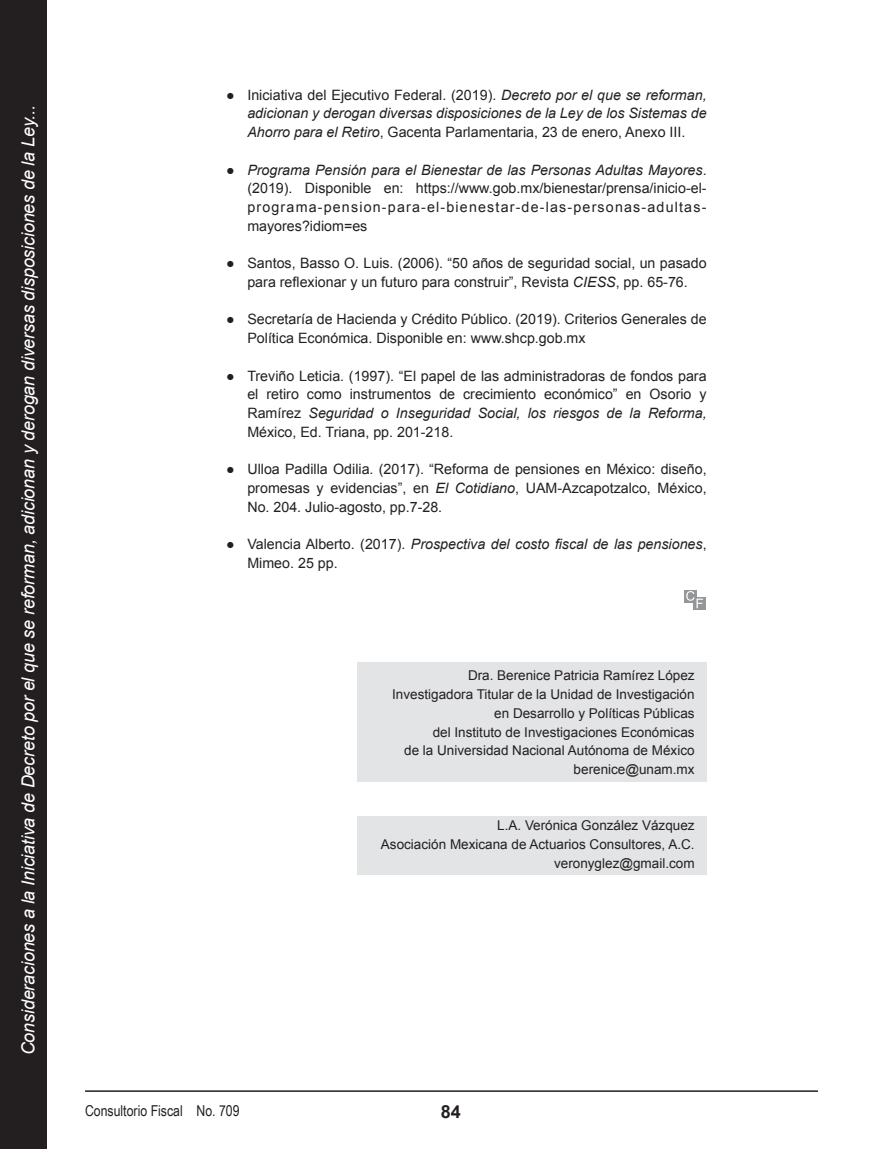
<style>
.page{position:relative;width:893px;height:1149px;background:#fff}
.page>*{position:absolute;margin:0;border:0;box-sizing:border-box;transform-origin:0 0}
.t1{font:italic 18px "Arial";letter-spacing:-.01em;color:#fff}
.t2{font:700 18px "Arial";color:#231f20}
.t3{font:15px "Arial Narrow";color:#231f20}
.t4{font:14.25px/18.8px "Arial";color:#231f20;text-align:justify}
.t5{font:italic 14.25px/18.8px "Arial";color:#231f20;text-align:justify}
.t6{font:13.5px/18.8px "Arial";color:#231f20;text-align:right}
.s1{font-style:normal}
.s2{font-style:italic}
</style>
<div class="page">
<div style="left:0;top:0;width:47px;height:1148px;background:#231f20"></div>
<hr style="left:85px;top:1089px;width:733px;height:2px;background:#231f20">
<div style="left:357px;top:661px;width:350px;height:120px;background:#e3e4e5"></div>
<div style="left:357px;top:815px;width:350px;height:59px;background:#e3e4e5"></div>
<div style="left:684px;top:589px;width:13px;height:13px;background:#949698"></div>
<div style="left:693px;top:596px;width:13px;height:13px;background:#949698"></div>
<svg style="left:686px;top:591px;width:17px;height:17px"></svg>
<p class="t1" style="left:16px;top:1054px;width:951px;rotate:-90deg">Consideraciones a la Iniciativa de Decreto por el que se reforman, adicionan y derogan diversas disposiciones de la Ley...</p>
<p class="t5" style="left:247px;top:85px;width:461px;text-indent:-21px"><span class="s1">● Iniciativa del Ejecutivo Federal. (2019).</span> Decreto por el que se reforman, adicionan y derogan diversas disposiciones de la Ley de los Sistemas de Ahorro para el Retiro<span class="s1">, Gacenta Parlamentaria, 23 de enero, Anexo III.</span></p>
<p class="t4" style="left:247px;top:160px;width:461px;text-indent:-21px">● <span class="s2">Programa Pensión para el Bienestar de las Personas Adultas Mayores</span>. (2019). Disponible en: https://www.gob.mx/bienestar/prensa/inicio-el&shy;programa-pension-para-el-bienestar-de-las-personas-adultas&shy;mayores?idiom=es</p>
<p class="t4" style="left:226px;top:254px;width:482px;text-align:center">● Santos, Basso O. Luis. (2006). “50 años de seguridad social, un pasado para reflexionar y un futuro para construir”, Revista <span class="s2">CIESS</span>, pp. 65-76.</p>
<p class="t4" style="left:247px;top:310px;width:461px;text-indent:-21px">● Secretaría de Hacienda y Crédito Público. (2019). Criterios Generales de<br>Política Económica. Disponible en: www.shcp.gob.mx</p>
<p class="t4" style="left:247px;top:366px;width:461px;text-indent:-21px">● Treviño Leticia. (1997). “El papel de las administradoras de fondos para el retiro como instrumentos de crecimiento económico” en Osorio y Ramírez <span class="s2">Seguridad o Inseguridad Social, los riesgos de la Reforma, </span>México, Ed. Triana, pp. 201-218.</p>
<p class="t4" style="left:247px;top:460px;width:461px;text-indent:-21px">● Ulloa Padilla Odilia. (2017). “Reforma de pensiones en México: diseño, promesas y evidencias”, en <span class="s2">El Cotidiano</span>, UAM-Azcapotzalco, México, No. 204. Julio-agosto, pp.7-28.</p>
<p class="t5" style="left:247px;top:535px;width:461px;text-indent:-21px"><span class="s1">● Valencia Alberto. (2017).</span> Prospectiva del costo fiscal de las pensiones<span class="s1">,<br>Mimeo. 25 pp.</span></p>
<p class="t6" style="left:392px;top:666px;width:304px">Dra. Berenice Patricia Ramírez López Investigadora Titular de la Unidad de Investigación en Desarrollo y Políticas Públicas<br>del Instituto de Investigaciones Económicas<br>de la Universidad Nacional Autónoma de México berenice@unam.mx</p>
<p class="t6" style="left:381px;top:816px;width:315px">L.A. Verónica González Vázquez<br>Asociación Mexicana de Actuarios Consultores, A.C. veronyglez@gmail.com</p>
<p class="t3" style="left:85px;top:1099px;width:156px">Consultorio Fiscal No. 709</p>
<p class="t2" style="left:441px;top:1099px;width:22px">84</p>
</div>
